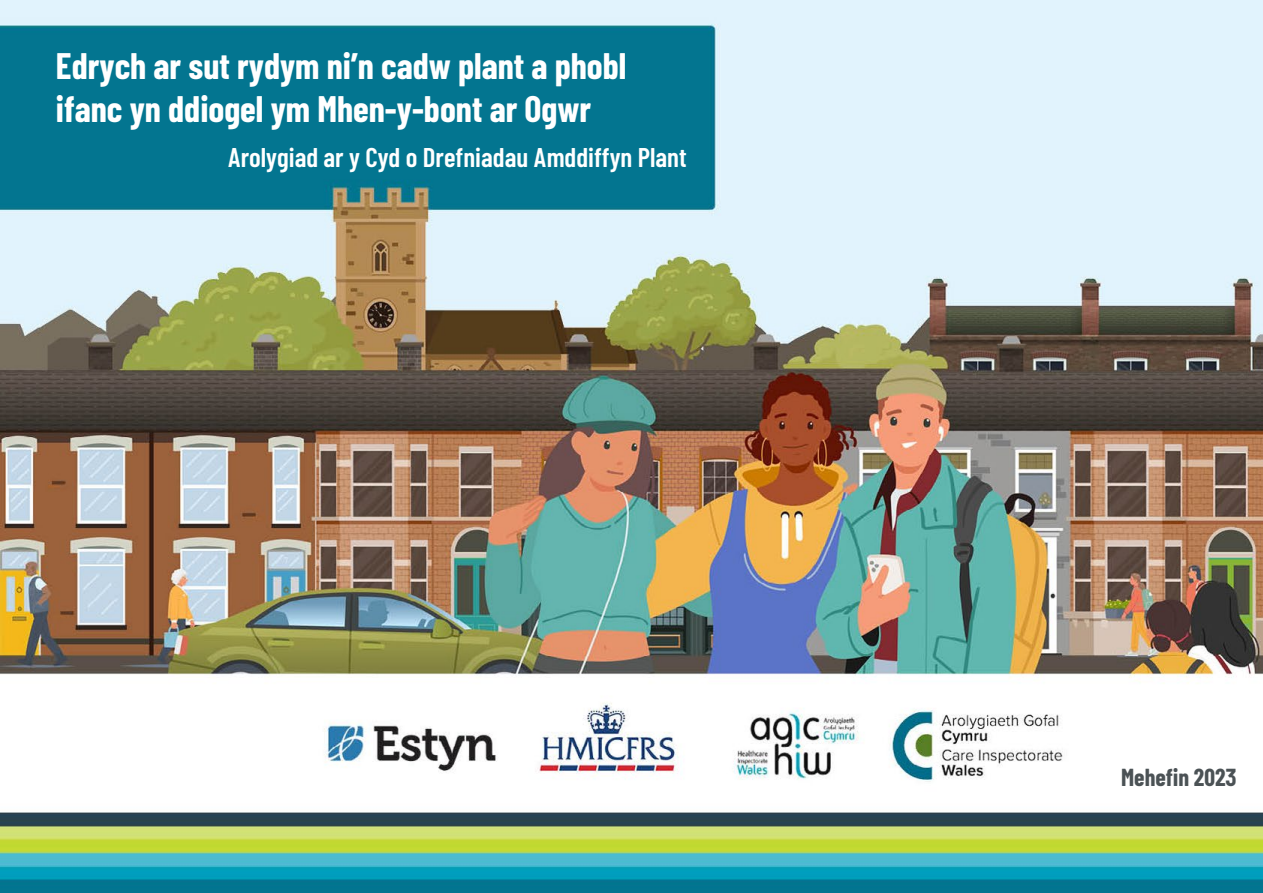
<style>
.page{position:relative;width:1263px;height:893px;background:#fff}
.page>*{position:absolute;margin:0;border:0;box-sizing:border-box;transform-origin:0 0}
.Heading{font:700 36px/43.2px "Barlow Condensed";color:#fff}
.Heading-2{font:600 27px "Barlow Condensed";color:#fff}
.Heading-3{font:700 24px "Barlow Condensed";color:#4b5255}
</style>
<div class="page">
<img style="left:0;top:0;width:1263px;height:893px">
<p class="Heading" style="left:56px;top:43px;width:572px">Edrych ar sut rydym ni’n cadw plant a phobl ifanc yn ddiogel ym Mhen-y-bont ar Ogwr</p>
<p class="Heading-2" style="left:228px;top:140px;width:460px">Arolygiad ar y Cyd o Drefniadau Amddiffyn Plant</p>
<p class="Heading-3" style="left:1121px;top:762px;width:117px">Mehefin 2023</p>
</div>
